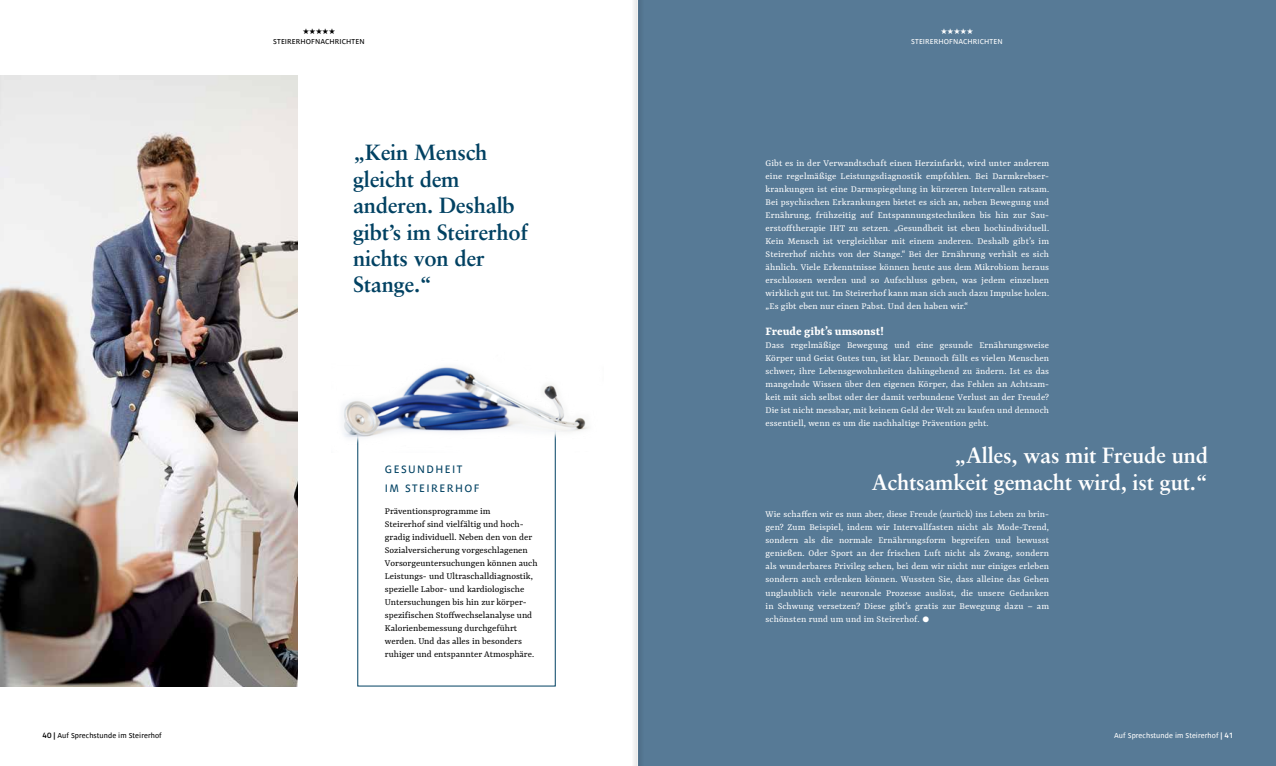
<style>
.page{position:relative;width:1276px;height:766px;background:#fff}
.page>*{position:absolute;margin:0;border:0;box-sizing:border-box;transform-origin:0 0}
.t1{font:700 22px/26.4px "Sabon";letter-spacing:-.01em;color:#004162}
.t2{font:700 22px/26.4px "Sabon";letter-spacing:-.01em;color:#fff;text-align:right}
.t3{font:700 13px "Rasa";color:#fff}
.t4{font:12px/19.1px "Milo Text";letter-spacing:.12em;color:#004162}
.t5{font:10px/13px "Rasa";letter-spacing:.01em;color:#fff;text-align:justify}
.t6{font:10px/13px "Rasa";color:#000}
.t7{font:8px "Milo Text";letter-spacing:.01em;color:#000}
.t8{font:8px "Milo Text";letter-spacing:.01em;color:#fff}
.t9{font:8px "Zapf Dingbats ITC";color:#000}
.t10{font:8px "Zapf Dingbats ITC";color:#fff}
.s1{font-family:"Titillium";font-weight:600}
</style>
<div class="page">
<div style="left:638px;top:0;width:638px;height:765px;background:#577a96"></div>
<img style="left:0;top:75px;width:298px;height:611px">
<div style="left:357px;top:421px;width:199px;height:265px;background:#fff;border:1px solid #004162"></div>
<img style="left:343px;top:367px;width:245px;height:85px">
<div style="left:631px;top:0;width:13px;height:765px;background:#000;opacity:.75"></div>
<hr style="left:637px;top:0;width:1px;height:765px;background:#fff">
<p class="t7" style="left:43px;top:730px;width:121px"><span class="s1">40 |</span> Auf Sprechstunde im Steirerhof</p>
<p class="t9" style="left:303px;top:28px;width:34px">★★★★★</p>
<p class="t7" style="left:273px;top:37px;width:93px">STEIRERHOFNACHRICHTEN</p>
<h1 class="t1" style="left:353px;top:139px;width:176px">„Kein Mensch gleicht dem anderen. Deshalb gibt’s im Steirerhof nichts von der<br>Stange.“</h1>
<p class="t4" style="left:385px;top:460px;width:96px">GESUNDHEIT<br>IM STEIRERHOF</p>
<p class="t6" style="left:385px;top:505px;width:154px">Präventionsprogramme im<br>Steirerhof sind vielfältig und hoch&shy;gradig individuell. Neben den von der Sozialversicherung vorgeschlagenen Vorsorgeuntersuchungen können auch Leistungs- und Ultraschalldiagnostik, spezielle Labor- und kardiologische Untersuchungen bis hin zur körper&shy;spezifischen Stoffwechselanalyse und Kalorienbemessung durchgeführt werden. Und das alles in besonders ruhiger und entspannter Atmosphäre.</p>
<p class="t10" style="left:940px;top:28px;width:34px">★★★★★</p>
<p class="t8" style="left:911px;top:37px;width:93px">STEIRERHOFNACHRICHTEN</p>
<p class="t5" style="left:765px;top:157px;width:285px">Gibt es in der Verwandtschaft einen Herzinfarkt, wird unter anderem eine regelmäßige Leistungsdiagnostik empfohlen. Bei Darmkrebser&shy;krankungen ist eine Darmspiegelung in kürzeren Intervallen ratsam.<br>Bei psychischen Erkrankungen bietet es sich an, neben Bewegung und Ernährung, frühzeitig auf Entspannungstechniken bis hin zur Sau&shy;erstofftherapie IHT zu setzen. „Gesundheit ist eben hochindividuell.<br>Kein Mensch ist vergleichbar mit einem anderen. Deshalb gibt’s im Steirerhof nichts von der Stange.“ Bei der Ernährung verhält es sich ähnlich. Viele Erkenntnisse können heute aus dem Mikrobiom heraus erschlossen werden und so Aufschluss geben, was jedem einzelnen wirklich gut tut. Im Steirerhof kann man sich auch dazu Impulse holen. „Es gibt eben nur einen Pabst. Und den haben wir.“</p>
<h2 class="t3" style="left:765px;top:323px;width:120px">Freude gibt’s umsonst!</h2>
<p class="t5" style="left:765px;top:339px;width:285px">Dass regelmäßige Bewegung und eine gesunde Ernährungsweise Körper und Geist Gutes tun, ist klar. Dennoch fällt es vielen Menschen schwer, ihre Lebensgewohnheiten dahingehend zu ändern. Ist es das mangelnde Wissen über den eigenen Körper, das Fehlen an Achtsam&shy;keit mit sich selbst oder der damit verbundene Verlust an der Freude?<br>Die ist nicht messbar, mit keinem Geld der Welt zu kaufen und dennoch essentiell, wenn es um die nachhaltige Prävention geht.</p>
<h1 class="t2" style="left:872px;top:441px;width:337px">„Alles, was mit Freude und<br>Achtsamkeit gemacht wird, ist gut.“</h1>
<p class="t5" style="left:765px;top:508px;width:285px">Wie schaffen wir es nun aber, diese Freude (zurück) ins Leben zu brin&shy;gen? Zum Beispiel, indem wir Intervallfasten nicht als Mode-Trend, sondern als die normale Ernährungsform begreifen und bewusst genießen. Oder Sport an der frischen Luft nicht als Zwang, sondern als wunderbares Privileg sehen, bei dem wir nicht nur einiges erleben sondern auch erdenken können. Wussten Sie, dass alleine das Gehen unglaublich viele neuronale Prozesse auslöst, die unsere Gedanken in Schwung versetzen? Diese gibt’s gratis zur Bewegung dazu – am schönsten rund um und im Steirerhof. ●</p>
<p class="t8" style="left:1114px;top:730px;width:121px">Auf Sprechstunde im Steirerhof <span class="s1">| 41</span></p>
</div>
